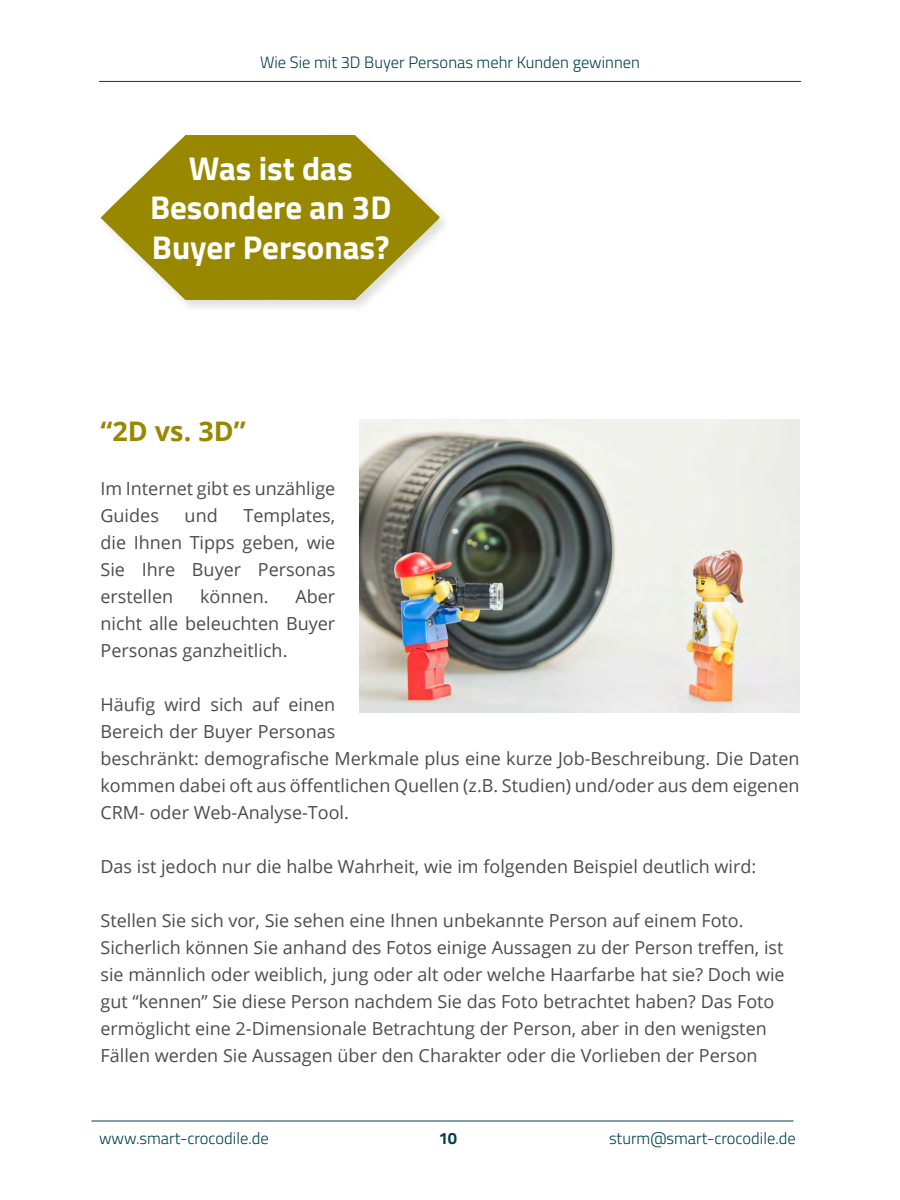
<style>
.page{position:relative;width:900px;height:1200px;background:#fff}
.page>*{position:absolute;margin:0;border:0;box-sizing:border-box;transform-origin:0 0}
.t1{font:700 33px/39.6px "Titillium Web";color:#fff;text-align:center}
.Case_study_-_URL{font:700 27px "Open Sans";color:#988800}
.Case_study_-_URL-2{font:18px/27px "Open Sans";color:#4c4c4c}
.t2{font:300 16.5px "Titillium Web";color:#00414b}
.t3{font:700 16.5px "Titillium Web";color:#00414b}
</style>
<div class="page">
<hr style="left:92px;top:1121px;width:701px;height:1px;background:#00414b">
<hr style="left:99px;top:81px;width:702px;height:1px;background:#00414b">
<div style="left:99px;top:132px;width:353px;height:181px;background:#000;opacity:.13"></div>
<svg style="left:100px;top:135px;width:341px;height:165px;fill:#988800"></svg>
<img style="left:360px;top:420px;width:440px;height:293px">
<p class="t2" style="left:260px;top:50px;width:381px">Wie Sie mit 3D Buyer Personas mehr Kunden gewinnen</p>
<p class="t1" style="left:150px;top:147px;width:243px">Was ist das<br>Besondere an 3D<br>Buyer Personas?</p>
<p class="Case_study_-_URL" style="left:100px;top:412px;width:147px">“2D vs. 3D”</p>
<p class="Case_study_-_URL-2" style="left:100px;top:474px;width:236px">Im Internet gibt es unzählige<br>Guides</p>
<p class="Case_study_-_URL-2" style="left:100px;top:501px;width:236px;text-align:justify;text-indent:143px">Templates, die Ihnen Tipps geben, wie Sie Ihre Buyer Personas erstellen</p>
<p class="Case_study_-_URL-2" style="left:185px;top:501px;width:35px">und</p>
<p class="Case_study_-_URL-2" style="left:100px;top:582px;width:236px;text-align:justify;text-indent:195px">Aber nicht alle beleuchten Buyer Personas ganzheitlich.</p>
<p class="Case_study_-_URL-2" style="left:100px;top:690px;width:701px">Häufig wird sich auf einen<br>Bereich der Buyer Personas<br>beschränkt: demografische Merkmale plus eine kurze Job-Beschreibung. Die Daten kommen dabei oft aus öffentlichen Quellen (z.B. Studien) und/oder aus dem eigenen CRM- oder Web-Analyse-Tool.</p>
<p class="Case_study_-_URL-2" style="left:100px;top:852px;width:657px">Das ist jedoch nur die halbe Wahrheit, wie im folgenden Beispiel deutlich wird:</p>
<p class="Case_study_-_URL-2" style="left:100px;top:906px;width:686px">Stellen Sie sich vor, Sie sehen eine Ihnen unbekannte Person auf einem Foto.<br>Sicherlich können Sie anhand des Fotos einige Aussagen zu der Person treffen, ist sie männlich oder weiblich, jung oder alt oder welche Haarfarbe hat sie? Doch wie gut “kennen” Sie diese Person nachdem Sie das Foto betrachtet haben? Das Foto ermöglicht eine 2-Dimensionale Betrachtung der Person, aber in den wenigsten Fällen werden Sie Aussagen über den Charakter oder die Vorlieben der Person</p>
<p class="Case_study_-_URL-2" style="left:200px;top:582px;width:70px">können.</p>
<p class="t2" style="left:99px;top:1127px;width:171px">www.smart-crocodile.de</p>
<p class="t3" style="left:439px;top:1126px;width:20px">10</p>
<p class="t2" style="left:609px;top:1127px;width:188px">sturm@smart-crocodile.de</p>
</div>
